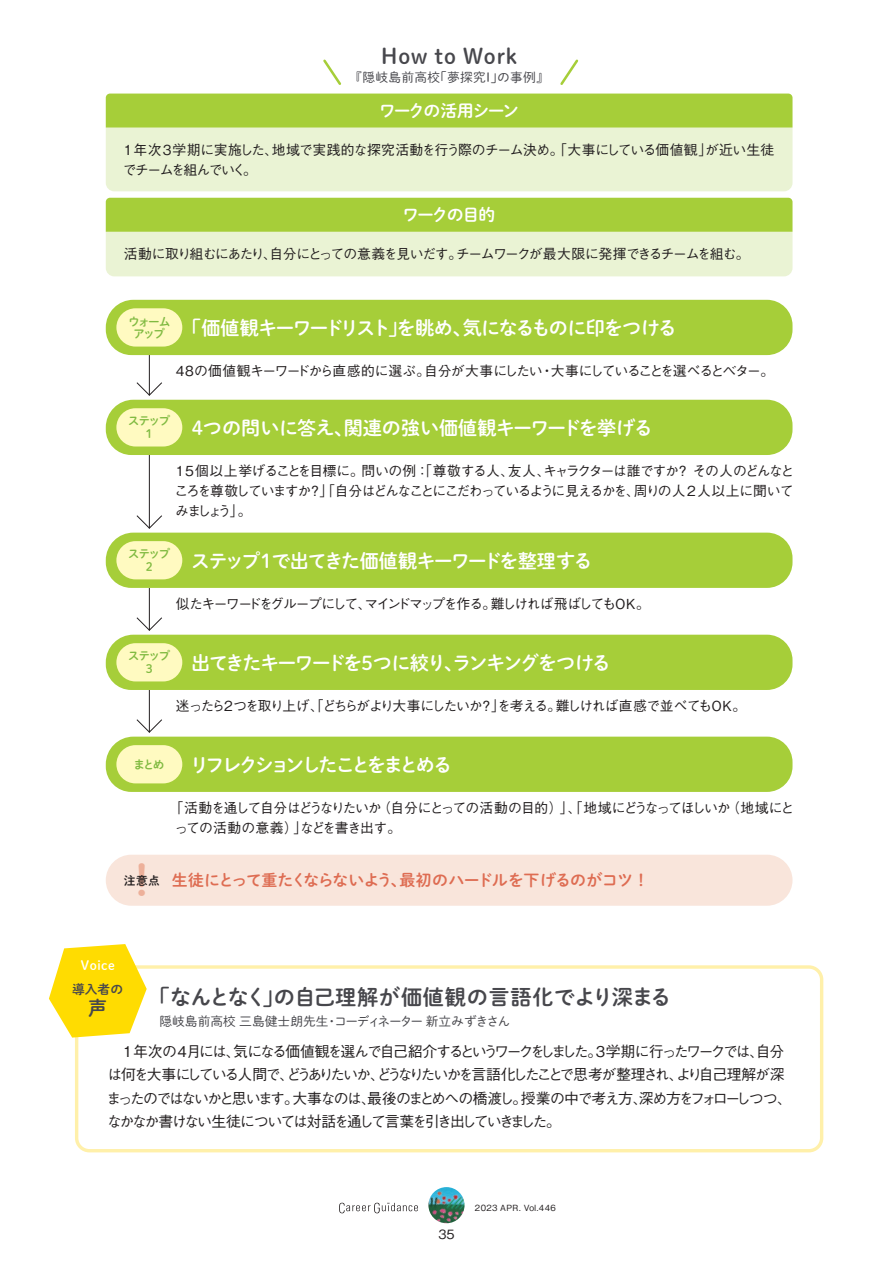
<style>
.page{position:relative;width:893px;height:1263px;background:#fff}
.page>*{position:absolute;margin:0;border:0;box-sizing:border-box;transform-origin:0 0}
.t1{font:42.45px "Shuei M Go Std B";color:#edb09a}
.t2{font:21.3px "Shuei M Go Std B";letter-spacing:.005em;color:#47474c}
.t3{font:21.3px "Shuei M Go Std B";letter-spacing:.03em;color:#47474c}
.t4{font:19.2px "Shuei M Go Std B";letter-spacing:-.1em;color:#fff}
.t5{font:19.2px "Shuei M Go Std B";letter-spacing:-.075em;color:#fff}
.t6{font:19.2px "Shuei M Go Std B";letter-spacing:-.025em;color:#fff}
.t7{font:19.2px "Shuei M Go Std B";letter-spacing:-.14em;color:#fff}
.t8{font:19.2px "Shuei M Go Std B";letter-spacing:-.015em;color:#fff}
.t9{font:19.2px "Shuei M Go Std B";color:#47474c}
.t10{font:16.95px "Shuei M Go Std B";letter-spacing:-.095em;color:#fff}
.t11{font:15.9px "Shuei M Go Std B";letter-spacing:-.035em;color:#de6c52}
.t12{font:500 14.85px/23.4px "Gothic BBB Pro";letter-spacing:-.135em;color:#231f20}
.t13{font:500 14.85px "Gothic BBB Pro";letter-spacing:-.1em;color:#231f20}
.t14{font:500 14.85px "Gothic BBB Pro";letter-spacing:-.095em;color:#231f20}
.t15{font:500 13.8px/20.2px "Gothic BBB Pro";letter-spacing:-.085em;color:#231f20}
.t16{font:500 13.8px "Gothic BBB Pro";letter-spacing:-.045em;color:#231f20}
.t17{font:500 13.8px "Gothic BBB Pro";letter-spacing:-.11em;color:#231f20}
.t18{font:500 13.8px "Gothic BBB Pro";letter-spacing:-.14em;color:#231f20}
.t19{font:500 13.8px "Gothic BBB Pro";letter-spacing:-.115em;color:#231f20}
.t20{font:500 13.8px "Gothic BBB Pro";letter-spacing:-.005em;color:#231f20}
.t21{font:500 13.8px/20.2px "Gothic BBB Pro";letter-spacing:-.135em;color:#231f20}
.t22{font:500 13.8px "Gothic BBB Pro";letter-spacing:-.105em;color:#231f20}
.t23{font:500 13.8px "Gothic BBB Pro";letter-spacing:-.035em;color:#231f20}
.t24{font:500 13.8px/20.2px "Gothic BBB Pro";letter-spacing:.03em;color:#231f20}
.t25{font:500 13.8px "Gothic BBB Pro";letter-spacing:-.02em;color:#231f20}
.t26{font:500 13.8px "Gothic BBB Pro";color:#231f20}
.t27{font:500 13.8px "Gothic BBB Pro";letter-spacing:-.12em;color:#231f20}
.t28{font:500 13.8px "Gothic BBB Pro";letter-spacing:.01em;color:#231f20}
.t29{font:500 13.8px "Gothic BBB Pro";letter-spacing:-.03em;color:#231f20}
.t30{font:12.75px "Shuei M Go Std L";color:#47474c}
.t31{font:12.75px "Shuei M Go Std B";letter-spacing:.04em;color:#fff}
.t32{font:12.75px "Shuei M Go Std B";color:#47474c}
.t33{font:500 12.75px "Gothic BBB Pro";color:#231f20}
.t34{font:11.7px "Shuei M Go Std B";letter-spacing:-.145em;color:#80ba41}
.t35{font:11.7px "Shuei M Go Std B";color:#231f20}
.t36{font:500 8.55px "Gothic BBB Pro";letter-spacing:.04em;color:#231f20}
</style>
<div class="page">
<div style="left:75px;top:965px;width:748px;height:187px;border:3px solid #fff0aa;border-radius:13px"></div>
<svg style="left:49px;top:944px;width:98px;height:93px"></svg>
<hr style="left:149px;top:353px;width:1px;height:42px;background:#231f20">
<svg style="left:136px;top:382px;width:26px;height:14px"></svg>
<hr style="left:149px;top:453px;width:1px;height:75px;background:#231f20">
<svg style="left:136px;top:515px;width:26px;height:14px"></svg>
<hr style="left:149px;top:588px;width:1px;height:42px;background:#231f20">
<svg style="left:136px;top:617px;width:26px;height:14px"></svg>
<hr style="left:149px;top:690px;width:1px;height:42px;background:#231f20">
<svg style="left:136px;top:719px;width:26px;height:14px"></svg>
<div style="left:106px;top:400px;width:686px;height:55px;background:#a6ce39;border-radius:26px"></div>
<div style="left:116px;top:408px;width:66px;height:38px;background:#fffac1;border-radius:19px"></div>
<div style="left:106px;top:533px;width:686px;height:55px;background:#a6ce39;border-radius:26px"></div>
<div style="left:116px;top:541px;width:66px;height:38px;background:#fffac1;border-radius:19px"></div>
<div style="left:106px;top:635px;width:686px;height:55px;background:#a6ce39;border-radius:26px"></div>
<div style="left:116px;top:643px;width:66px;height:38px;background:#fffac1;border-radius:19px"></div>
<div style="left:106px;top:737px;width:686px;height:55px;background:#a6ce39;border-radius:26px"></div>
<div style="left:116px;top:745px;width:66px;height:38px;background:#fffac1;border-radius:19px"></div>
<div style="left:106px;top:300px;width:686px;height:55px;background:#a6ce39;border-radius:26px"></div>
<div style="left:116px;top:308px;width:66px;height:39px;background:#fffac1;border-radius:19px"></div>
<svg style="left:106px;top:94px;width:686px;height:97px;background:#d2e69e"></svg>
<svg style="left:106px;top:198px;width:686px;height:78px;background:#cce391"></svg>
<div style="left:106px;top:855px;width:686px;height:51px;background:#f9e5db;border-radius:26px"></div>
<svg style="left:323px;top:59px;width:19px;height:26px"></svg>
<svg style="left:560px;top:59px;width:19px;height:26px"></svg>
<svg style="left:339px;top:1203px;width:79px;height:10px"></svg>
<img style="left:428px;top:1187px;width:37px;height:36px;border-radius:18px">
<h2 class="t3" style="left:381px;top:41px;width:137px">How to Work</h2>
<p class="t30" style="left:434px;top:68px;width:116px">「夢探究Ⅰ の事例『</p>
<p class="t30" style="left:349px;top:68px;width:92px">『隠岐島前高校</p>
<p class="t30" style="left:490px;top:68px;width:14px">」</p>
<p class="t10" style="left:379px;top:98px;width:142px">ワークの活用シーン</p>
<p class="t16" style="left:272px;top:138px;width:442px">地域で実践的な探究活動を行う際のチーム決め。「大事にしている価値観」</p>
<p class="t24" style="left:243px;top:138px;width:37px;text-indent:-119px">1年次3学期に実施した、。</p>
<p class="t15" style="left:705px;top:138px;width:71px">が近い生徒</p>
<p class="t17" style="left:123px;top:159px;width:125px">でチームを組んでいく</p>
<p class="t10" style="left:402px;top:202px;width:95px">ワークの目的</p>
<p class="t15" style="left:124px;top:242px;width:340px">活動に取り組むにあたり自分にとっての意義を見いだす。</p>
<p class="t15" style="left:263px;top:242px;width:15px">、</p>
<p class="t15" style="left:456px;top:242px;width:295px">チームワークが最大限に発揮できるチームを組む。</p>
<p class="t34" style="left:128px;top:312px;width:44px">ウォーム</p>
<p class="t5" style="left:462px;top:313px;width:216px">気になるものに印をつける</p>
<p class="t4" style="left:182px;top:313px;width:291px">「価値観キーワードリストを眺め、</p>
<p class="t5" style="left:388px;top:313px;width:21px">」</p>
<p class="t34" style="left:133px;top:325px;width:33px">アップ</p>
<p class="t20" style="left:176px;top:359px;width:256px">48の価値観キーワードから直感的に選ぶ。</p>
<p class="t29" style="left:424px;top:359px;width:120px">自分が大事にしたい</p>
<p class="t22" style="left:551px;top:359px;width:225px">大事にしていることを選べるとベター。</p>
<p class="t15" style="left:540px;top:359px;width:15px">・</p>
<p class="t34" style="left:128px;top:412px;width:44px">ステップ</p>
<p class="t6" style="left:344px;top:413px;width:311px">関連の強い価値観キーワードを挙げる</p>
<p class="t8" style="left:192px;top:413px;width:163px">4つの問いに答え、</p>
<p class="t34" style="left:146px;top:425px;width:8px">1</p>
<p class="t23" style="left:176px;top:459px;width:190px">15個以上挙げることを目標に。</p>
<p class="t25" style="left:361px;top:459px;width:154px">問いの例「：尊敬する人、</p>
<p class="t15" style="left:508px;top:459px;width:44px">友人、</p>
<p class="t27" style="left:543px;top:459px;width:137px">キャラクターは誰ですか</p>
<p class="t15" style="left:676px;top:459px;width:120px">？その人のどんなと</p>
<p class="t21" style="left:175px;top:479px;width:138px">ころを尊敬していますかみましょう。「</p>
<p class="t18" style="left:308px;top:480px;width:333px">？」「自分はどんなことにこだわっているように見えるかを、</p>
<p class="t26" style="left:634px;top:480px;width:161px">周りの人2人以上に聞いて</p>
<p class="t34" style="left:128px;top:545px;width:44px">ステップ</p>
<p class="t5" style="left:191px;top:546px;width:403px">ステップ1で出てきた価値観キーワードを整理する</p>
<p class="t34" style="left:146px;top:558px;width:8px">2</p>
<p class="t15" style="left:491px;top:591px;width:161px">難しければ飛ばしてもOK。</p>
<p class="t19" style="left:176px;top:592px;width:322px">似たキーワードをグループにしてマインドマップを作る。</p>
<p class="t15" style="left:358px;top:591px;width:15px">、</p>
<p class="t34" style="left:128px;top:647px;width:44px">ステップ</p>
<p class="t4" style="left:191px;top:648px;width:421px">出てきたキーワードを5つに絞りランキングをつける</p>
<p class="t34" style="left:146px;top:660px;width:8px">3</p>
<p class="t5" style="left:444px;top:648px;width:21px">、</p>
<p class="t17" style="left:176px;top:694px;width:308px">迷ったら2つを取り上げ、「どちらがより大事にしたいか</p>
<p class="t16" style="left:556px;top:694px;width:192px">難しければ直感で並べてもOK。</p>
<p class="t15" style="left:479px;top:694px;width:27px">？」</p>
<p class="t15" style="left:497px;top:694px;width:66px">を考える。</p>
<p class="t34" style="left:133px;top:756px;width:33px">まとめ</p>
<p class="t7" style="left:190px;top:750px;width:264px">リフレクションしたことをまとめる</p>
<p class="t15" style="left:377px;top:795px;width:355px">（自分にとっての活動の目的）」、「地域にどうなってほしいか</p>
<p class="t15" style="left:726px;top:795px;width:70px">（地域にと</p>
<p class="t15" style="left:300px;top:795px;width:102px;text-indent:-131px">「活動を通して自分はどうなりたいか<br>などを書き出す。</p>
<p class="t28" style="left:174px;top:816px;width:134px">っての活動の意義）」</p>
<h1 class="t1" style="left:136px;top:849px;width:14px">!</h1>
<p class="t35" style="left:124px;top:872px;width:37px">注意点</p>
<p class="t11" style="left:172px;top:868px;width:479px">生徒にとって重たくならないよう最初のハードルを下げるのがコツ！</p>
<p class="t11" style="left:391px;top:868px;width:17px">、</p>
<p class="t31" style="left:81px;top:956px;width:35px">Voice</p>
<p class="t32" style="left:72px;top:979px;width:53px">導入者の</p>
<p class="t9" style="left:88px;top:994px;width:21px">声</p>
<h2 class="t2" style="left:149px;top:981px;width:524px">「なんとなくの自己理解が価値観の言語化でより深まる</h2>
<h2 class="t3" style="left:263px;top:981px;width:23px">」</h2>
<p class="t30" style="left:159px;top:1012px;width:352px">隠岐島前高校三島健士朗先生コーディネーター新立みずきさん</p>
<p class="t30" style="left:325px;top:1012px;width:14px">・</p>
<p class="t12" style="left:108px;top:1038px;width:678px">　1 年次の4月には気になる価値観を選んで自己紹介するというワークをしました 3。学期に行ったワークでは自分</p>
<p class="t12" style="left:749px;top:1038px;width:16px">、</p>
<p class="t12" style="left:107px;top:1038px;width:679px;text-indent:118px">、<br>は何を大事にしている人間でどうありたいかどうなりたいかを言語化したことで思考が整理されより自己理解が深</p>
<p class="t12" style="left:669px;top:1061px;width:16px">、</p>
<p class="t12" style="left:280px;top:1061px;width:16px">、</p>
<p class="t12" style="left:370px;top:1061px;width:16px">、</p>
<p class="t14" style="left:293px;top:1086px;width:236px">大事なのは最後のまとめへの橋渡し。</p>
<p class="t12" style="left:361px;top:1085px;width:16px">、</p>
<p class="t13" style="left:521px;top:1086px;width:273px">授業の中で考え方深め方をフォローしつつ、</p>
<p class="t12" style="left:633px;top:1085px;width:16px">、</p>
<p class="t12" style="left:107px;top:1085px;width:456px">まったのではないかと思います。<br>なかなか書けない生徒については対話を通して言葉を引き出していきました。</p>
<p class="t33" style="left:438px;top:1224px;width:18px">35</p>
<p class="t36" style="left:475px;top:1201px;width:82px">2023 APR. Vol.446</p>
</div>
